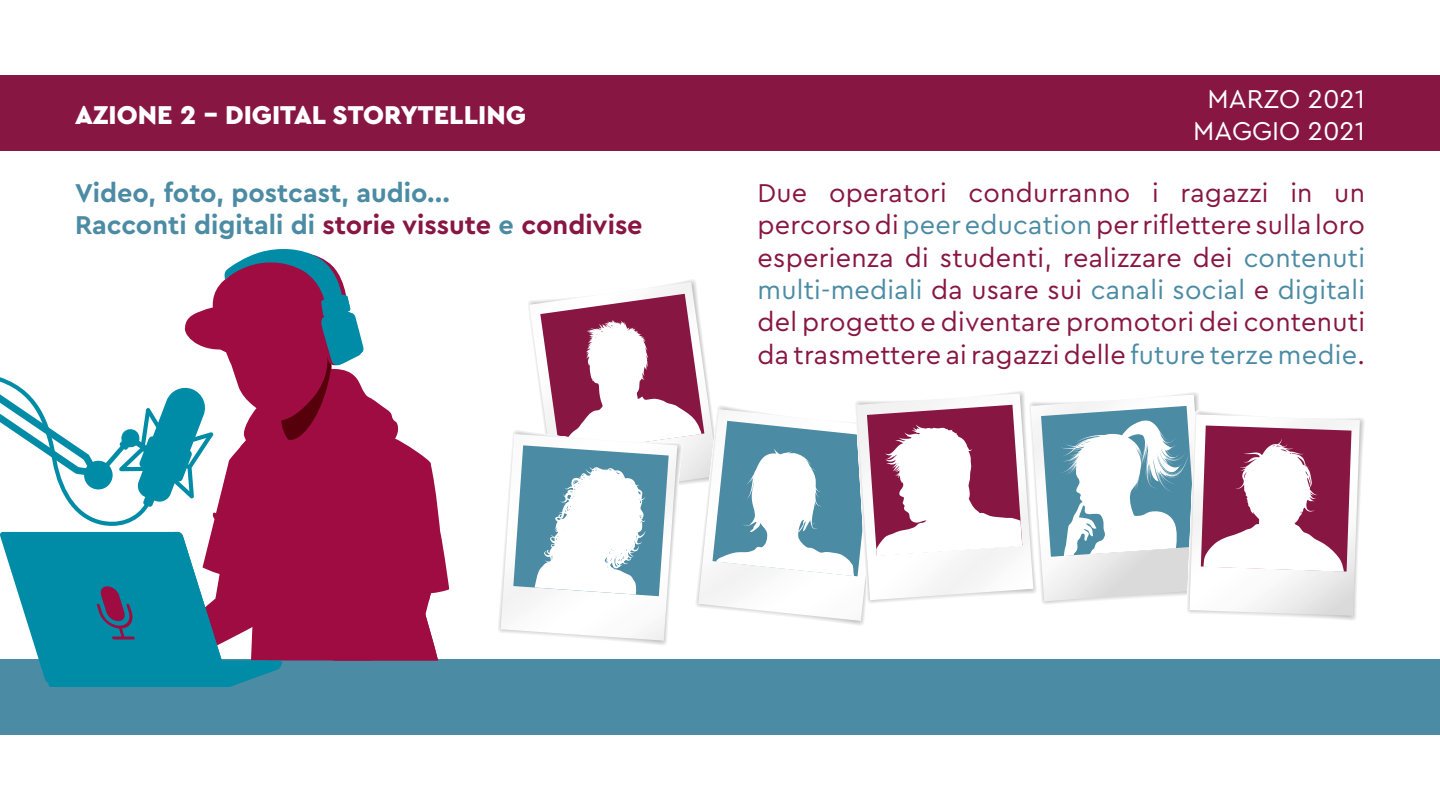
<style>
.page{position:relative;width:1440px;height:810px;background:#fff}
.page>*{position:absolute;margin:0;border:0;box-sizing:border-box;transform-origin:0 0}
.t1{font:27px/32.4px "Cera Pro";letter-spacing:.01em;color:#881643;text-align:justify}
.t2{font:700 27px/32.4px "Cera Pro";color:#4b8ba4}
.t3{font:900 27px "Cera Pro";color:#fff}
.t4{font:27px/32.4px "Cera Pro";color:#fff;text-align:center}
.s1{color:#881643}
.s2{color:#4b8ba4}
</style>
<div class="page">
<div style="left:0;top:75px;width:1440px;height:76px;background:#881643"></div>
<div style="left:0;top:659px;width:1440px;height:76px;background:#4b8ba4"></div>
<svg style="left:0;top:249px;width:449px;height:438px"></svg>
<svg style="left:498px;top:280px;width:866px;height:365px"></svg>
<p class="t3" style="left:75px;top:97px;width:452px">AZIONE 2 - DIGITAL STORYTELLING</p>
<p class="t4" style="left:1193px;top:81px;width:173px">MARZO 2021<br>MAGGIO 2021</p>
<p class="t2" style="left:75px;top:175px;width:569px">Video, foto, postcast, audio...<br>Racconti digitali di <span class="s1">storie vissute</span> e <span class="s1">condivise</span></p>
<p class="t1" style="left:758px;top:175px;width:609px">Due operatori condurranno i ragazzi in un percorso di <span class="s2">peer education</span> per riflettere sulla loro esperienza di studenti, realizzare dei <span class="s2">contenuti multi-mediali</span> da usare sui <span class="s2">canali social</span> e <span class="s2">digitali </span>del progetto e diventare promotori dei contenuti da trasmettere ai ragazzi delle <span class="s2">future terze medie</span>.</p>
</div>
